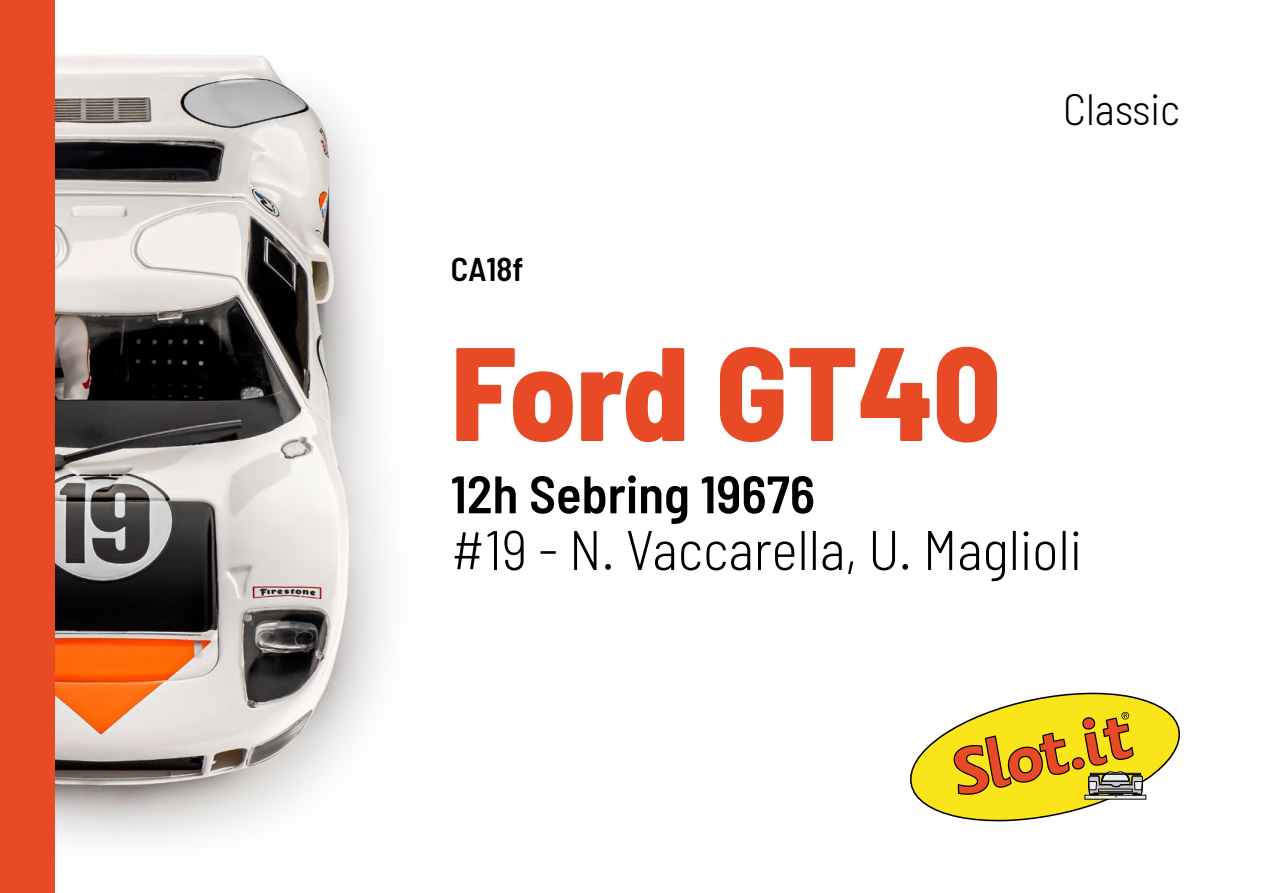
<style>
.page{position:relative;width:1263px;height:893px;background:#fff}
.page>*{position:absolute;margin:0;border:0;box-sizing:border-box;transform-origin:0 0}
.t1{font:800 semi-condensed 132.75px "Barlow";color:#e94a26}
.t2{font:300 semi-condensed 55.8px "Barlow";color:#000}
.t3{font:600 semi-condensed 52.65px "Barlow";color:#000}
.t4{font:300 semi-condensed 43.8px "Barlow";color:#000}
.t5{font:600 semi-condensed 32.85px "Barlow";color:#000}
</style>
<div class="page">
<img style="left:54px;top:2px;width:332px;height:877px">
<div style="left:0;top:0;width:54px;height:893px;background:#e94a26"></div>
<svg style="left:910px;top:692px;width:271px;height:130px"></svg>
<p class="t5" style="left:451px;top:249px;width:74px">CA18f</p>
<p class="t4" style="left:1063px;top:82px;width:118px">Classic</p>
<h1 class="t1" style="left:451px;top:311px;width:552px">Ford GT40</h1>
<p class="t3" style="left:451px;top:462px;width:366px">12h Sebring 19676</p>
<p class="t2" style="left:451px;top:515px;width:633px">#19 - N. Vaccarella, U. Maglioli</p>
</div>
